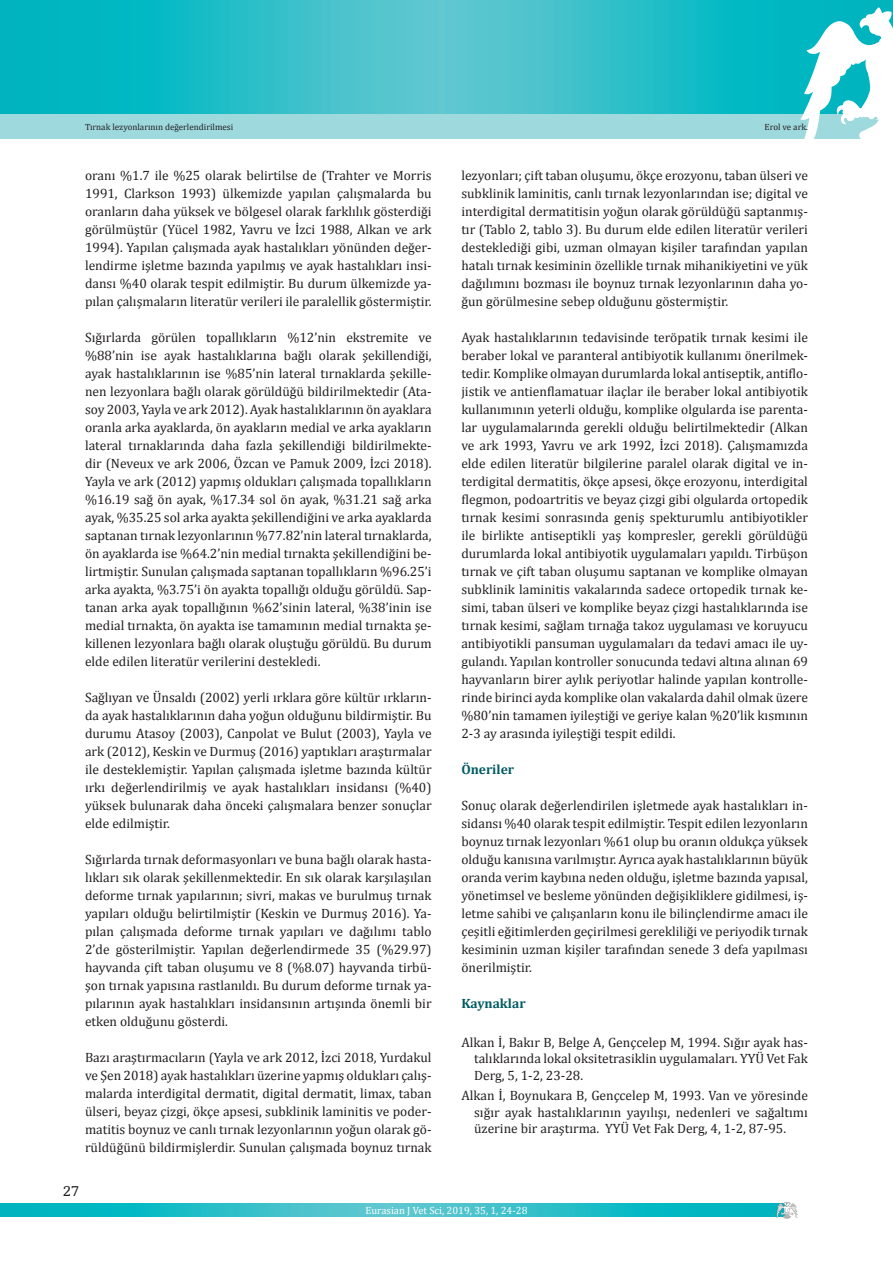
<style>
.page{position:relative;width:893px;height:1263px;background:#fff}
.page>*{position:absolute;margin:0;border:0;box-sizing:border-box;transform-origin:0 0}
.t1{font:15px "Humanist Slabserif 712 BT";color:#231f20}
.t2{font:13.5px/18px "Cambria";color:#231f20;text-align:justify}
.t3{font:700 13.5px "Cambria";color:#005a62}
.t4{font:10.5px "Cambria";color:#fff}
.t5{font:9px "Cambria";color:#231f20}
</style>
<div class="page">
<svg style="left:0;top:0;width:893px;height:114px;background:#28bdc7"></svg>
<div style="left:0;top:114px;width:893px;height:25px;background:#9ed9de"></div>
<svg style="left:800px;top:7px;width:93px;height:132px"></svg>
<svg style="left:0;top:1204px;width:776px;height:12px;background:#24bdc6"></svg>
<svg style="left:776px;top:1202px;width:21px;height:17px"></svg>
<p class="t5" style="left:85px;top:121px;width:150px">Tırnak lezyonlarının değerlendirilmesi</p>
<p class="t5" style="left:765px;top:121px;width:45px">Erol ve ark.</p>
<p class="t2" style="left:85px;top:166px;width:348px">oranı %1.7 ile %25 olarak belirtilse de (Trahter ve Morris 1991, Clarkson 1993) ülkemizde yapılan çalışmalarda bu oranların daha yüksek ve bölgesel olarak farklılık gösterdiği görülmüştür (Yücel 1982, Yavru ve İzci 1988, Alkan ve ark 1994). Yapılan çalışmada ayak hastalıkları yönünden değer&shy;lendirme işletme bazında yapılmış ve ayak hastalıkları insi&shy;dansı %40 olarak tespit edilmiştir. Bu durum ülkemizde ya&shy;pılan çalışmaların literatür verileri ile paralellik göstermiştir.</p>
<p class="t2" style="left:85px;top:328px;width:348px">Sığırlarda görülen topallıkların %12’nin ekstremite ve %88’nin ise ayak hastalıklarına bağlı olarak şekillendiği, ayak hastalıklarının ise %85’nin lateral tırnaklarda şekille&shy;nen lezyonlara bağlı olarak görüldüğü bildirilmektedir (Ata&shy;soy 2003, Yayla ve ark 2012). Ayak hastalıklarının ön ayaklara oranla arka ayaklarda, ön ayakların medial ve arka ayakların lateral tırnaklarında daha fazla şekillendiği bildirilmekte&shy;dir (Neveux ve ark 2006, Özcan ve Pamuk 2009, İzci 2018).<br>Yayla ve ark (2012) yapmış oldukları çalışmada topallıkların %16.19 sağ ön ayak, %17.34 sol ön ayak, %31.21 sağ arka ayak, %35.25 sol arka ayakta şekillendiğini ve arka ayaklarda saptanan tırnak lezyonlarının %77.82’nin lateral tırnaklarda, ön ayaklarda ise %64.2’nin medial tırnakta şekillendiğini be&shy;lirtmiştir. Sunulan çalışmada saptanan topallıkların %96.25’i arka ayakta, %3.75’i ön ayakta topallığı olduğu görüldü. Sap&shy;tanan arka ayak topallığının %62’sinin lateral, %38’inin ise medial tırnakta, ön ayakta ise tamamının medial tırnakta şe&shy;killenen lezyonlara bağlı olarak oluştuğu görüldü. Bu durum elde edilen literatür verilerini destekledi.</p>
<p class="t2" style="left:85px;top:688px;width:348px">Sağlıyan ve Ünsaldı (2002) yerli ırklara göre kültür ırkların&shy;da ayak hastalıklarının daha yoğun olduğunu bildirmiştir. Bu durumu Atasoy (2003), Canpolat ve Bulut (2003), Yayla ve ark (2012), Keskin ve Durmuş (2016) yaptıkları araştırmalar ile desteklemiştir. Yapılan çalışmada işletme bazında kültür ırkı değerlendirilmiş ve ayak hastalıkları insidansı (%40) yüksek bulunarak daha önceki çalışmalara benzer sonuçlar elde edilmiştir.</p>
<p class="t2" style="left:85px;top:850px;width:348px">Sığırlarda tırnak deformasyonları ve buna bağlı olarak hasta&shy;lıkları sık olarak şekillenmektedir. En sık olarak karşılaşılan deforme tırnak yapılarının; sivri, makas ve burulmuş tırnak yapıları olduğu belirtilmiştir (Keskin ve Durmuş 2016). Ya&shy;pılan çalışmada deforme tırnak yapıları ve dağılımı tablo 2’de gösterilmiştir. Yapılan değerlendirmede 35 (%29.97) hayvanda çift taban oluşumu ve 8 (%8.07) hayvanda tirbü&shy;şon tırnak yapısına rastlanıldı. Bu durum deforme tırnak ya&shy;pılarının ayak hastalıkları insidansının artışında önemli bir etken olduğunu gösterdi.</p>
<p class="t2" style="left:85px;top:1048px;width:348px">Bazı araştırmacıların (Yayla ve ark 2012, İzci 2018, Yurdakul ve Şen 2018) ayak hastalıkları üzerine yapmış oldukları çalış&shy;malarda interdigital dermatit, digital dermatit, limax, taban ülseri, beyaz çizgi, ökçe apsesi, subklinik laminitis ve poder&shy;matitis boynuz ve canlı tırnak lezyonlarının yoğun olarak gö&shy;rüldüğünü bildirmişlerdir. Sunulan çalışmada boynuz tırnak</p>
<p class="t1" style="left:63px;top:1181px;width:18px">27</p>
<p class="t2" style="left:461px;top:166px;width:348px">lezyonları; çift taban oluşumu, ökçe erozyonu, taban ülseri ve subklinik laminitis, canlı tırnak lezyonlarından ise; digital ve interdigital dermatitisin yoğun olarak görüldüğü saptanmış&shy;tır (Tablo 2, tablo 3). Bu durum elde edilen literatür verileri desteklediği gibi, uzman olmayan kişiler tarafından yapılan hatalı tırnak kesiminin özellikle tırnak mihanikiyetini ve yük dağılımını bozması ile boynuz tırnak lezyonlarının daha yo&shy;ğun görülmesine sebep olduğunu göstermiştir.</p>
<p class="t2" style="left:461px;top:328px;width:348px">Ayak hastalıklarının tedavisinde teröpatik tırnak kesimi ile beraber lokal ve paranteral antibiyotik kullanımı önerilmek&shy;tedir. Komplike olmayan durumlarda lokal antiseptik, antiflo&shy;jistik ve antienflamatuar ilaçlar ile beraber lokal antibiyotik kullanımının yeterli olduğu, komplike olgularda ise parenta&shy;lar uygulamalarında gerekli olduğu belirtilmektedir (Alkan ve ark 1993, Yavru ve ark 1992, İzci 2018). Çalışmamızda elde edilen literatür bilgilerine paralel olarak digital ve in&shy;terdigital dermatitis, ökçe apsesi, ökçe erozyonu, interdigital flegmon, podoartritis ve beyaz çizgi gibi olgularda ortopedik tırnak kesimi sonrasında geniş spekturumlu antibiyotikler ile birlikte antiseptikli yaş kompresler, gerekli görüldüğü durumlarda lokal antibiyotik uygulamaları yapıldı. Tirbüşon tırnak ve çift taban oluşumu saptanan ve komplike olmayan subklinik laminitis vakalarında sadece ortopedik tırnak ke&shy;simi, taban ülseri ve komplike beyaz çizgi hastalıklarında ise tırnak kesimi, sağlam tırnağa takoz uygulaması ve koruyucu antibiyotikli pansuman uygulamaları da tedavi amacı ile uy&shy;gulandı. Yapılan kontroller sonucunda tedavi altına alınan 69 hayvanların birer aylık periyotlar halinde yapılan kontrolle&shy;rinde birinci ayda komplike olan vakalarda dahil olmak üzere %80’nin tamamen iyileştiği ve geriye kalan %20’lik kısmının 2-3 ay arasında iyileştiği tespit edildi.</p>
<p class="t3" style="left:461px;top:760px;width:54px">Öneriler</p>
<p class="t2" style="left:461px;top:796px;width:348px">Sonuç olarak değerlendirilen işletmede ayak hastalıkları in&shy;sidansı %40 olarak tespit edilmiştir. Tespit edilen lezyonların boynuz tırnak lezyonları %61 olup bu oranın oldukça yüksek olduğu kanısına varılmıştır. Ayrıca ayak hastalıklarının büyük oranda verim kaybına neden olduğu, işletme bazında yapısal, yönetimsel ve besleme yönünden değişikliklere gidilmesi, iş&shy;letme sahibi ve çalışanların konu ile bilinçlendirme amacı ile çeşitli eğitimlerden geçirilmesi gerekliliği ve periyodik tırnak kesiminin uzman kişiler tarafından senede 3 defa yapılması önerilmiştir.</p>
<p class="t3" style="left:461px;top:994px;width:66px">Kaynaklar</p>
<p class="t2" style="left:474px;top:1034px;width:335px;line-height:16.5px;text-indent:-13px">Alkan İ, Bakır B, Belge A, Gençcelep M, 1994. Sığır ayak has&shy;talıklarında lokal oksitetrasiklin uygulamaları. YYÜ Vet Fak Derg, 5, 1-2, 23-28.</p>
<p class="t2" style="left:474px;top:1087px;width:335px;line-height:16.5px;text-indent:-13px">Alkan İ, Boynukara B, Gençcelep M, 1993. Van ve yöresinde sığır ayak hastalıklarının yayılışı, nedenleri ve sağaltımı üzerine bir araştırma. YYÜ Vet Fak Derg, 4, 1-2, 87-95.</p>
<p class="t4" style="left:365px;top:1204px;width:163px">Eurasian J Vet Sci, 2019, 35, 1, 24-28</p>
</div>
